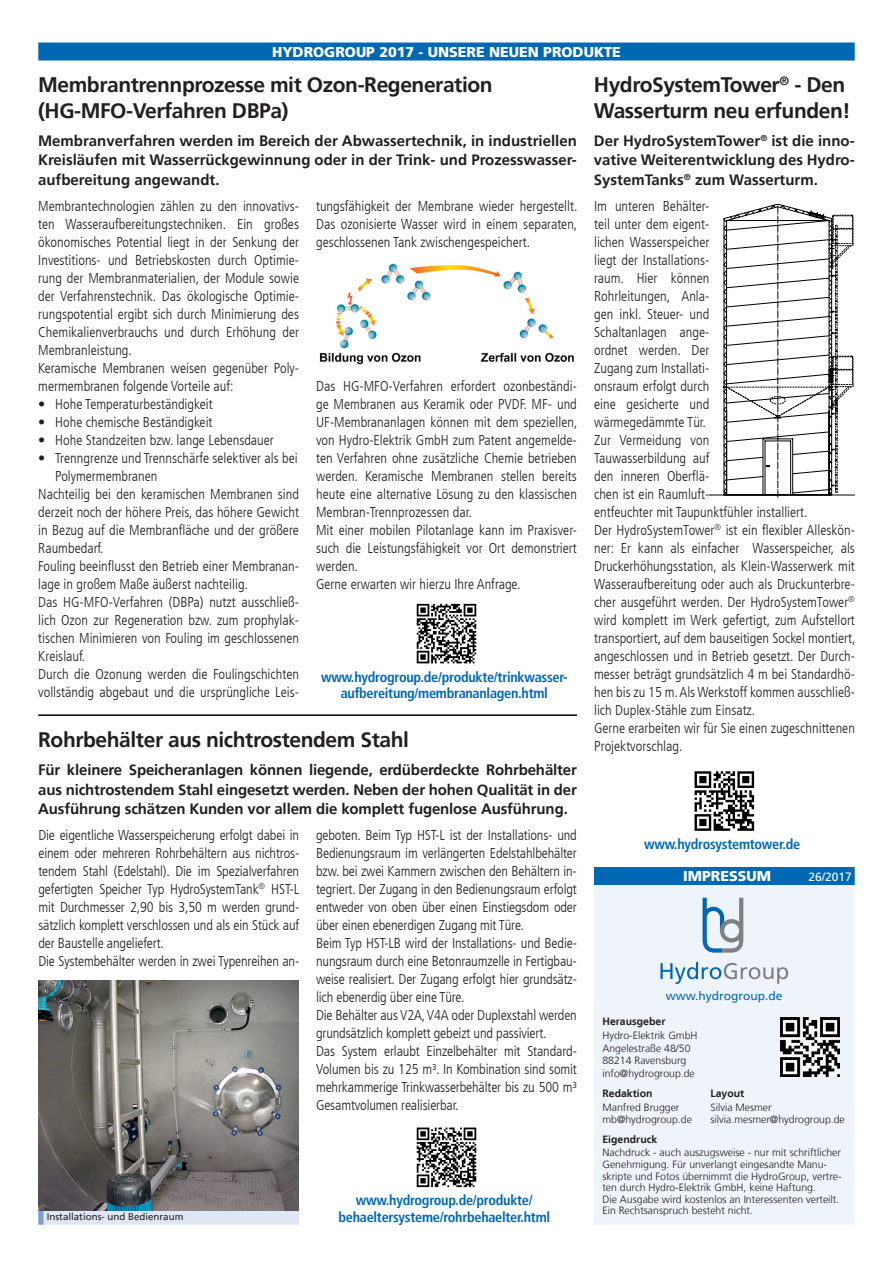
<style>
.page{position:relative;width:893px;height:1263px;background:#fff}
.page>*{position:absolute;margin:0;border:0;box-sizing:border-box;transform-origin:0 0}
.t1{font:700 21px/25.2px "Frutiger";letter-spacing:-.02em;color:#231f20}
.t2{font:700 15px/19.5px "Frutiger";color:#231f20;text-align:justify}
.t3{font:300 condensed 14.25px/18px "Frutiger LT";color:#231f20}
.t4{font:700 condensed 14.25px/16.5px "Frutiger LT";letter-spacing:-.02em;color:#0168b3;text-align:center}
.t5{font:900 14.25px "Frutiger LT";color:#fff}
.t6{font:12px "Frutiger LT";color:#0168b3}
.t7{font:12px "Frutiger LT";color:#fff}
.t8{font:300 10.5px/11.6px "Frutiger LT";color:#231f20}
.t9{font:700 10.5px "Frutiger LT";color:#231f20}
.t10{font:9.75px "Frutiger";color:#231f20}
</style>
<div class="page">
<div style="left:38px;top:43px;width:817px;height:18px;background:#0168b3"></div>
<div style="left:594px;top:876px;width:261px;height:349px;background:#eff3fa"></div>
<div style="left:594px;top:867px;width:261px;height:18px;background:#0168b3"></div>
<svg style="left:660px;top:962px;width:128px;height:22px"></svg>
<svg style="left:703px;top:898px;width:40px;height:55px"></svg>
<img style="left:780px;top:1017px;width:60px;height:59px">
<svg style="left:695px;top:771px;width:59px;height:60px"></svg>
<svg style="left:417px;top:1127px;width:59px;height:60px"></svg>
<svg style="left:417px;top:604px;width:59px;height:59px"></svg>
<div style="left:44px;top:1208px;width:255px;height:17px;background:#e0e7f4;border:2px solid #e0e7f4"></div>
<svg style="left:38px;top:1210px;width:6px;height:15px"></svg>
<hr style="left:38px;top:714px;width:539px;height:2px;background:#000">
<svg style="left:709px;top:204px;width:146px;height:293px"></svg>
<img style="left:38px;top:980px;width:260px;height:230px">
<img style="left:319px;top:263px;width:255px;height:102px">
<p class="t5" style="left:272px;top:43px;width:350px">HYDROGROUP 2017 - UNSERE NEUEN PRODUKTE</p>
<h1 class="t1" style="left:38px;top:72px;width:456px">Membrantrennprozesse mit Ozon-Regeneration (HG-MFO-Verfahren DBPa)</h1>
<p class="t2" style="left:38px;top:130px;width:540px">Membranverfahren werden im Bereich der Abwassertechnik, in industriellen Kreisläufen mit Wasserrückgewinnung oder in der Trink- und Prozesswasser&shy;aufbereitung angewandt.</p>
<p class="t3" style="left:38px;top:197px;width:262px">Membrantechnologien zählen zu den innovativs&shy;ten Wasseraufbereitungstechniken. Ein großes ökonomisches Potential liegt in der Senkung der Investitions- und Betriebskosten durch Optimie&shy;rung der Membranmaterialien, der Module sowie der Verfahrenstechnik. Das ökologische Optimie&shy;rungspotential ergibt sich durch Minimierung des Chemikalienverbrauchs und durch Erhöhung der Membranleistung.<br>Keramische Membranen weisen gegenüber Poly&shy;mermembranen folgende Vorteile auf:</p>
<p class="t3" style="left:38px;top:395px;width:176px">• Hohe Temperaturbeständigkeit</p>
<p class="t3" style="left:38px;top:413px;width:176px">• Hohe chemische Beständigkeit</p>
<p class="t3" style="left:38px;top:431px;width:237px">• Hohe Standzeiten bzw. lange Lebensdauer</p>
<p class="t3" style="left:38px;top:449px;width:261px">• Trenngrenze und Trennschärfe selektiver als bei</p>
<p class="t3" style="left:55px;top:467px;width:104px">Polymermembranen</p>
<p class="t3" style="left:38px;top:485px;width:262px">Nachteilig bei den keramischen Membranen sind</p>
<p class="t3" style="left:38px;top:503px;width:262px">derzeit noch der höhere Preis, das höhere Gewicht</p>
<p class="t3" style="left:38px;top:521px;width:262px">in Bezug auf die Membranfläche und der größere</p>
<p class="t3" style="left:38px;top:539px;width:67px">Raumbedarf.</p>
<p class="t3" style="left:38px;top:557px;width:262px">Fouling beeinflusst den Betrieb einer Membranan-</p>
<p class="t3" style="left:38px;top:575px;width:211px">lage in großem Maße äußerst nachteilig.</p>
<p class="t3" style="left:38px;top:593px;width:262px">Das HG-MFO-Verfahren (DBPa) nutzt ausschließ-</p>
<p class="t3" style="left:38px;top:611px;width:262px">lich Ozon zur Regeneration bzw. zum prophylak-</p>
<p class="t3" style="left:38px;top:629px;width:262px">tischen Minimieren von Fouling im geschlossenen</p>
<p class="t3" style="left:38px;top:647px;width:49px">Kreislauf.</p>
<p class="t3" style="left:38px;top:665px;width:262px">Durch die Ozonung werden die Foulingschichten</p>
<p class="t3" style="left:38px;top:683px;width:262px">vollständig abgebaut und die ursprüngliche Leis-</p>
<p class="t3" style="left:316px;top:197px;width:263px;text-align:justify">tungsfähigkeit der Membrane wieder hergestellt.<br>Das ozonisierte Wasser wird in einem separaten, geschlossenen Tank zwischengespeichert.</p>
<p class="t3" style="left:316px;top:377px;width:263px">Das HG-MFO-Verfahren erfordert ozonbeständi&shy;ge Membranen aus Keramik oder PVDF. MF- und UF-Membrananlagen können mit dem speziellen, von Hydro-Elektrik GmbH zum Patent angemelde&shy;ten Verfahren ohne zusätzliche Chemie betrieben werden. Keramische Membranen stellen bereits heute eine alternative Lösung zu den klassischen Membran-Trennprozessen dar.<br>Mit einer mobilen Pilotanlage kann im Praxisver&shy;such die Leistungsfähigkeit vor Ort demonstriert werden.<br>Gerne erwarten wir hierzu Ihre Anfrage.</p>
<p class="t4" style="left:321px;top:668px;width:248px">www.hydrogroup.de/produkte/trinkwasser&shy;aufbereitung/membrananlagen.html</p>
<h1 class="t1" style="left:38px;top:727px;width:372px">Rohrbehälter aus nichtrostendem Stahl</h1>
<p class="t2" style="left:38px;top:760px;width:540px">Für kleinere Speicheranlagen können liegende, erdüberdeckte Rohrbehälter aus nichtrostendem Stahl eingesetzt werden. Neben der hohen Qualität in der Ausführung schätzen Kunden vor allem die komplett fugenlose Ausführung.</p>
<p class="t3" style="left:38px;top:826px;width:262px">Die eigentliche Wasserspeicherung erfolgt dabei in einem oder mehreren Rohrbehältern aus nichtros&shy;tendem Stahl (Edelstahl). Die im Spezialverfahren gefertigten Speicher Typ HydroSystemTank<sup>®</sup> HST-L mit Durchmesser 2,90 bis 3,50 m werden grund&shy;sätzlich komplett verschlossen und als ein Stück auf der Baustelle angeliefert.<br>Die Systembehälter werden in zwei Typenreihen an-</p>
<p class="t3" style="left:316px;top:826px;width:262px">geboten. Beim Typ HST-L ist der Installations- und Bedienungsraum im verlängerten Edelstahlbehälter bzw. bei zwei Kammern zwischen den Behältern in&shy;tegriert. Der Zugang in den Bedienungsraum erfolgt entweder von oben über einen Einstiegsdom oder über einen ebenerdigen Zugang mit Türe.<br>Beim Typ HST-LB wird der Installations- und Bedie&shy;nungsraum durch eine Betonraumzelle in Fertigbau&shy;weise realisiert. Der Zugang erfolgt hier grundsätz&shy;lich ebenerdig über eine Türe.<br>Die Behälter aus V2A, V4A oder Duplexstahl werden grundsätzlich komplett gebeizt und passiviert.<br>Das System erlaubt Einzelbehälter mit Standard-Volumen bis zu 125 m³. In Kombination sind somit mehrkammerige Trinkwasserbehälter bis zu 500 m³<br>Gesamtvolumen realisierbar.</p>
<p class="t10" style="left:47px;top:1211px;width:138px">Installations- und Bedienraum</p>
<p class="t4" style="left:339px;top:1192px;width:213px">www.hydrogroup.de/produkte/ behaeltersysteme/rohrbehaelter.html</p>
<h1 class="t1" style="left:594px;top:72px;width:258px">HydroSystemTower<sup>®</sup> - Den<br>Wasserturm neu erfunden!</h1>
<p class="t2" style="left:594px;top:130px;width:262px">Der HydroSystemTower<sup>®</sup> ist die inno&shy;vative Weiterentwicklung des Hydro-SystemTanks<sup>®</sup> zum Wasserturm.</p>
<p class="t3" style="left:594px;top:197px;width:263px">Im unteren Behälter-<br>teil unter dem eigent-<br>lichen Wasserspeicher<br>liegt der Installations-<br>raum. Hier können<br>Rohrleitungen, Anla-<br>gen inkl. Steuer- und<br>Schaltanlagen ange-<br>ordnet werden. Der<br>Zugang zum Installati-<br>onsraum erfolgt durch<br>eine gesicherte und<br>wärmegedämmte Tür.<br>Zur Vermeidung von<br>Tauwasserbildung auf<br>den inneren Oberflä-<br>chen ist ein Raumluft-<br>entfeuchter mit Taupunktfühler installiert.<br>Der HydroSystemTower<sup>®</sup> ist ein flexibler Alleskön&shy;ner: Er kann als einfacher Wasserspeicher, als<br>Druckerhöhungsstation, als Klein-Wasserwerk mit<br>Wasseraufbereitung oder auch als Druckunterbre&shy;cher ausgeführt werden. Der HydroSystemTower<sup>® </sup>wird komplett im Werk gefertigt, zum Aufstellort transportiert, auf dem bauseitigen Sockel montiert, angeschlossen und in Betrieb gesetzt. Der Durch&shy;messer beträgt grundsätzlich 4 m bei Standardhö&shy;hen bis zu 15 m. Als Werkstoff kommen ausschließ&shy;lich Duplex-Stähle zum Einsatz.<br>Gerne erarbeiten wir für Sie einen zugeschnittenen<br>Projektvorschlag.</p>
<p class="t4" style="left:644px;top:836px;width:158px">www.hydrosystemtower.de</p>
<p class="t5" style="left:683px;top:868px;width:89px">IMPRESSUM</p>
<p class="t7" style="left:808px;top:869px;width:45px">26/2017</p>
<p class="t6" style="left:666px;top:989px;width:118px">www.hydrogroup.de</p>
<p class="t9" style="left:602px;top:1015px;width:65px">Herausgeber</p>
<p class="t8" style="left:602px;top:1028px;width:97px;line-height:13.6px">Hydro-Elektrik GmbH<br>Angelestraße 48/50</p>
<p class="t8" style="left:602px;top:1053px;width:94px;line-height:13.6px">88214 Ravensburg info@hydrogroup.de</p>
<p class="t9" style="left:602px;top:1088px;width:52px">Redaktion</p>
<p class="t9" style="left:710px;top:1088px;width:35px">Layout</p>
<p class="t8" style="left:602px;top:1102px;width:79px">Manfred Brugger</p>
<p class="t8" style="left:710px;top:1102px;width:63px">Silvia Mesmer</p>
<p class="t8" style="left:602px;top:1113px;width:91px">mb@hydrogroup.de</p>
<p class="t8" style="left:710px;top:1113px;width:136px">silvia.mesmer@hydrogroup.de</p>
<p class="t9" style="left:602px;top:1133px;width:56px">Eigendruck</p>
<p class="t8" style="left:602px;top:1147px;width:241px">Nachdruck - auch auszugsweise - nur mit schriftlicher Genehmigung. Für unverlangt eingesandte Manu&shy;skripte und Fotos übernimmt die HydroGroup, vertre&shy;ten durch Hydro-Elektrik GmbH, keine Haftung.<br>Die Ausgabe wird kostenlos an Interessenten verteilt.<br>Ein Rechtsanspruch besteht nicht.</p>
</div>
